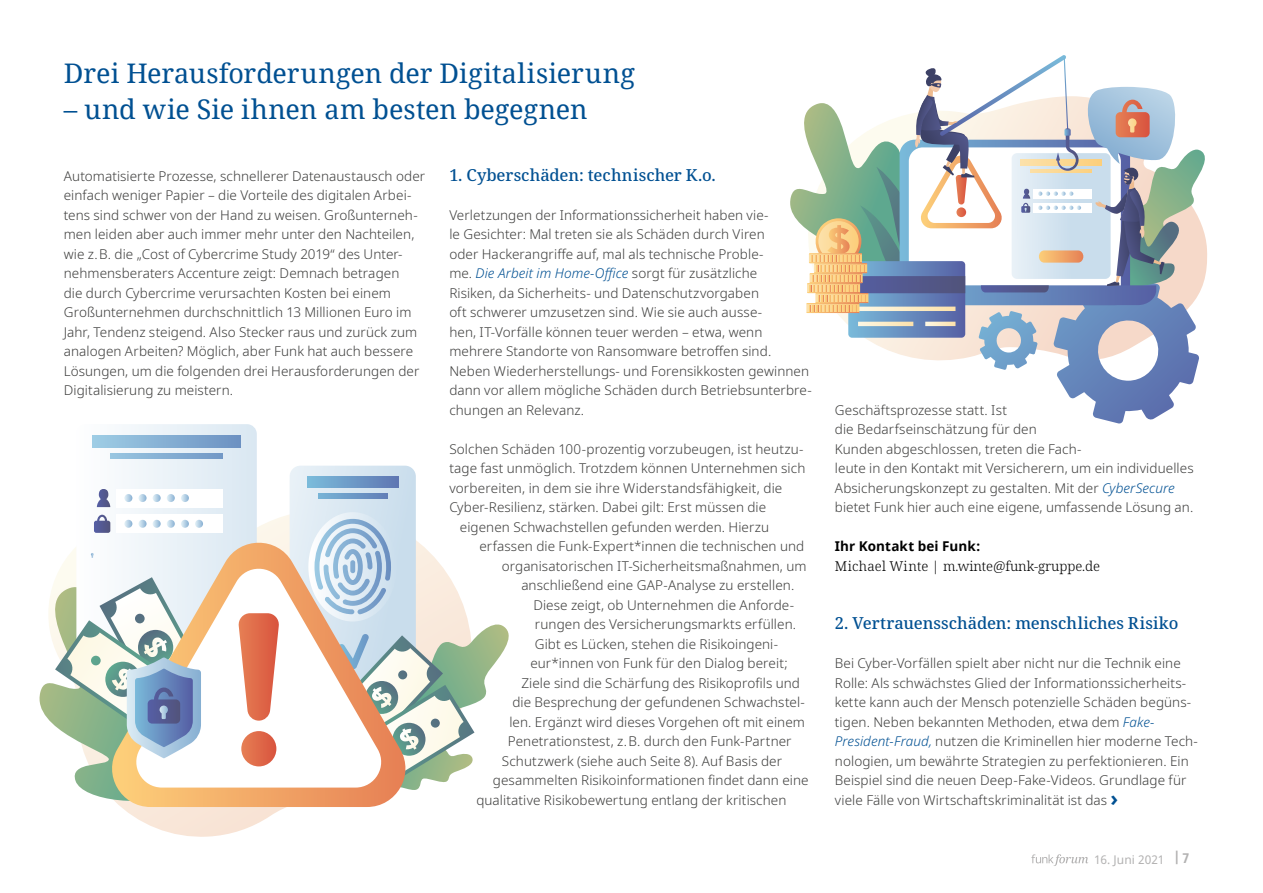
<style>
.page{position:relative;width:1263px;height:893px;background:#fff}
.page>*{position:absolute;margin:0;border:0;box-sizing:border-box;transform-origin:0 0}
.t1{font:27px "Noto Serif";color:#005092}
.t2{font:500 16.5px "Noto Serif";letter-spacing:-.005em;color:#005092}
.t3{font:300 13.5px/19.5px "Noto Sans";letter-spacing:.005em;color:#3c3c3b}
.t4{font:300 13.5px "Noto Serif";letter-spacing:-.005em;color:#000}
.t5{font:700 13.5px "Noto Sans";letter-spacing:.005em;color:#000}
.t6{font:12px "Noto Sans";letter-spacing:.005em;color:#b3b2b2}
.s1{font-style:italic;color:#005092}
.s2{font-weight:700;font-size:21px;color:#005092}
.s3{font-weight:700;font-stretch:condensed;font-size:13.5px;color:#fff}
</style>
<div class="page">
<svg style="left:56px;top:514px;width:234px;height:323px"></svg>
<div style="left:76px;top:424px;width:181px;height:229px;background:linear-gradient(to right,#fefeff,#dae8f2);border-radius:10px"></div>
<svg style="left:92px;top:436px;width:149px;height:11px;background:#85afd3"></svg>
<svg style="left:111px;top:454px;width:111px;height:5px"></svg>
<svg style="left:94px;top:515px;width:16px;height:18px"></svg>
<svg style="left:91px;top:553px;width:3px;height:5px"></svg>
<div style="left:116px;top:489px;width:107px;height:18px;background:#fff"></div>
<div style="left:116px;top:515px;width:107px;height:18px;background:#fff"></div>
<svg style="left:97px;top:489px;width:13px;height:18px"></svg>
<svg style="left:124px;top:520px;width:8px;height:8px"></svg>
<svg style="left:139px;top:520px;width:8px;height:8px"></svg>
<svg style="left:153px;top:520px;width:8px;height:8px"></svg>
<svg style="left:167px;top:520px;width:8px;height:8px"></svg>
<svg style="left:181px;top:520px;width:8px;height:8px"></svg>
<svg style="left:195px;top:520px;width:8px;height:8px"></svg>
<svg style="left:124px;top:494px;width:8px;height:8px"></svg>
<svg style="left:139px;top:494px;width:8px;height:8px"></svg>
<svg style="left:153px;top:494px;width:8px;height:8px"></svg>
<svg style="left:167px;top:494px;width:8px;height:8px"></svg>
<svg style="left:181px;top:494px;width:8px;height:8px"></svg>
<svg style="left:290px;top:466px;width:126px;height:218px;background:#d4e3ef"></svg>
<div style="left:308px;top:512px;width:89px;height:109px;background:#e4eef5;border-radius:50%"></div>
<svg style="left:307px;top:477px;width:91px;height:11px"></svg>
<svg style="left:319px;top:494px;width:68px;height:4px"></svg>
<svg style="left:314px;top:519px;width:195px;height:271px"></svg>
<svg style="left:102px;top:536px;width:313px;height:271px"></svg>
<svg style="left:130px;top:564px;width:258px;height:224px"></svg>
<svg style="left:241px;top:731px;width:35px;height:35px"></svg>
<svg style="left:238px;top:613px;width:41px;height:108px"></svg>
<svg style="left:39px;top:577px;width:189px;height:233px"></svg>
<svg style="left:790px;top:55px;width:417px;height:369px"></svg>
<svg style="left:1031px;top:854px;width:57px;height:12px"></svg>
<h1 class="t1" style="left:64px;top:55px;width:573px">Drei Herausforderungen der Digitalisierung</h1>
<h1 class="t1" style="left:64px;top:91px;width:525px">– und wie Sie ihnen am besten begegnen</h1>
<p class="t3" style="left:64px;top:166px;width:363px">Automatisierte Prozesse, schnellerer Datenaustausch oder einfach weniger Papier – die Vorteile des digitalen Arbei&shy;tens sind schwer von der Hand zu weisen. Großunterneh&shy;men leiden aber auch immer mehr unter den Nachteilen, wie z.B. die „Cost of Cybercrime Study 2019“ des Unter&shy;nehmensberaters Accenture zeigt: Demnach betragen<br>die durch Cybercrime verursachten Kosten bei einem Großunternehmen durchschnittlich 13 Millionen Euro im Jahr, Tendenz steigend. Also Stecker raus und zurück zum analogen Arbeiten? Möglich, aber Funk hat auch bessere Lösungen, um die folgenden drei Herausforderungen der Digitalisierung zu meistern.</p>
<p class="t2" style="left:449px;top:163px;width:268px">1. Cyberschäden: technischer K.o.</p>
<p class="t3" style="left:449px;top:205px;width:364px">Verletzungen der Informationssicherheit haben vie-<br>le Gesichter: Mal treten sie als Schäden durch Viren<br>oder Hackerangriffe auf, mal als technische Proble-<br>me. <span class="s1">Die Arbeit im Home-Office</span> sorgt für zusätzliche<br>Risiken, da Sicherheits- und Datenschutzvorgaben<br>oft schwerer umzusetzen sind. Wie sie auch ausse-<br>hen, IT-Vorfälle können teuer werden – etwa, wenn mehrere Standorte von Ransomware betroffen sind.<br>Neben Wiederherstellungs- und Forensikkosten gewinnen dann vor allem mögliche Schäden durch Betriebsunterbre&shy;chungen an Relevanz.</p>
<p class="t3" style="left:449px;top:439px;width:356px">Solchen Schäden 100-prozentig vorzubeugen, ist heutzu-</p>
<p class="t3" style="left:449px;top:459px;width:358px">tage fast unmöglich. Trotzdem können Unternehmen sich</p>
<p class="t3" style="left:449px;top:478px;width:335px">vorbereiten, in dem sie ihre Widerstandsfähigkeit, die</p>
<p class="t3" style="left:449px;top:498px;width:318px">Cyber-Resilienz, stärken. Dabei gilt: Erst müssen die</p>
<p class="t3" style="left:460px;top:517px;width:311px">eigenen Schwachstellen gefunden werden. Hierzu</p>
<p class="t3" style="left:479px;top:537px;width:327px">erfassen die Funk-Expert*innen die technischen und</p>
<p class="t3" style="left:502px;top:556px;width:306px">organisatorischen IT-Sicherheitsmaßnahmen, um</p>
<p class="t3" style="left:521px;top:576px;width:274px">anschließend eine GAP-Analyse zu erstellen.</p>
<p class="t3" style="left:533px;top:595px;width:262px">Diese zeigt, ob Unternehmen die Anforde-</p>
<p class="t3" style="left:535px;top:615px;width:263px">rungen des Versicherungsmarkts erfüllen.</p>
<p class="t3" style="left:535px;top:634px;width:245px">Gibt es Lücken, stehen die Risikoingeni-</p>
<p class="t3" style="left:530px;top:654px;width:259px">eur*innen von Funk für den Dialog bereit;</p>
<p class="t3" style="left:521px;top:673px;width:280px">Ziele sind die Schärfung des Risikoprofils und</p>
<p class="t3" style="left:512px;top:693px;width:294px">die Besprechung der gefundenen Schwachstel-</p>
<p class="t3" style="left:509px;top:712px;width:297px">len. Ergänzt wird dieses Vorgehen oft mit einem</p>
<p class="t3" style="left:508px;top:732px;width:285px">Penetrationstest, z.B. durch den Funk-Partner</p>
<p class="t3" style="left:502px;top:751px;width:282px">Schutzwerk (siehe auch Seite 8). Auf Basis der</p>
<p class="t3" style="left:493px;top:771px;width:317px">gesammelten Risikoinformationen findet dann eine</p>
<p class="t3" style="left:476px;top:790px;width:312px">qualitative Risikobewertung entlang der kritischen</p>
<p class="t3" style="left:835px;top:400px;width:360px">Geschäftsprozesse statt. Ist<br>die Bedarfseinschätzung für den<br>Kunden abgeschlossen, treten die Fach-<br>leute in den Kontakt mit Versicherern, um ein individuelles Absicherungskonzept zu gestalten. Mit der <span class="s1">CyberSecure </span>bietet Funk hier auch eine eigene, umfassende Lösung an.</p>
<p class="t5" style="left:835px;top:537px;width:147px">Ihr Kontakt bei Funk:</p>
<p class="t4" style="left:835px;top:557px;width:267px">Michael Winte | m.winte@funk-gruppe.de</p>
<p class="t2" style="left:835px;top:612px;width:345px">2. Vertrauensschäden: menschliches Risiko</p>
<p class="t3" style="left:835px;top:654px;width:365px">Bei Cyber-Vorfällen spielt aber nicht nur die Technik eine Rolle: Als schwächstes Glied der Informationssicherheits&shy;kette kann auch der Mensch potenzielle Schäden begüns&shy;tigen. Neben bekannten Methoden, etwa dem <span class="s1">Fake-President-Fraud,</span> nutzen die Kriminellen hier moderne Tech&shy;nologien, um bewährte Strategien zu perfektionieren. Ein Beispiel sind die neuen Deep-Fake-Videos. Grundlage für viele Fälle von Wirtschaftskriminalität ist das <span class="s2">›</span></p>
<p class="t6" style="left:1094px;top:851px;width:97px">16. Juni 2021 <sup>|</sup> <span class="s3">7</span></p>
</div>
